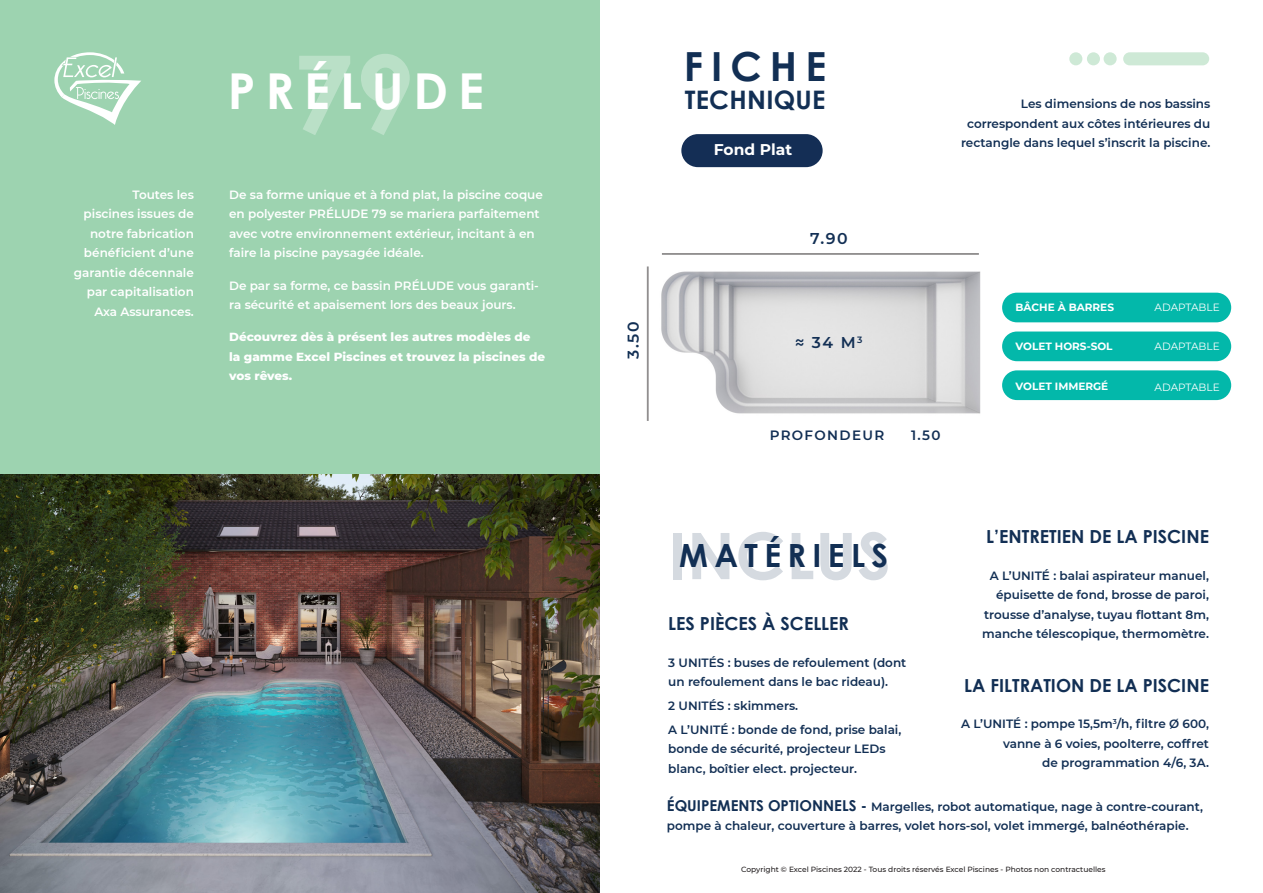
<style>
.page{position:relative;width:1263px;height:893px;background:#fff}
.page>*{position:absolute;margin:0;border:0;box-sizing:border-box;transform-origin:0 0}
.t1{font:700 108px "Century Gothic";color:#fff}
.t2{font:700 64.35px "Century Gothic";letter-spacing:.01em;color:#122f54}
.t3{font:700 49.5px "Century Gothic";letter-spacing:.2em;color:#fff}
.t4{font:700 40.2px "Century Gothic";letter-spacing:.2em;color:#122f54}
.t5{font:700 31.95px "Century Gothic";letter-spacing:.2em;color:#122f54}
.t6{font:700 25.5px "Century Gothic";letter-spacing:.01em;color:#122f54}
.t7{font:700 18px "Century Gothic";color:#122f54}
.Corps_de_texte{font:600 15.6px "Montserrat";color:#122f54}
.t8{font:700 15.6px "Montserrat";color:#fff}
.Corps_de_texte-2{font:600 13.5px "Montserrat";letter-spacing:.1em;color:#122f54}
.t9{font:600 12px/19.5px "Montserrat";color:#122f54;text-align:right}
.t10{font:600 12px/19.5px "Montserrat";color:#fff}
.t11{font:800 12px/19.5px "Montserrat";color:#fff}
.t12{font:700 10.5px "Montserrat";color:#fff}
.t13{font:10.5px "Montserrat";color:#fff}
.t14{font:500 7.5px "Montserrat";color:#231f20}
.s1{font-family:"Century Gothic";font-weight:700;font-size:15px}
</style>
<div class="page">
<img style="left:646px;top:267px;width:335px;height:154px">
<div style="left:0;top:0;width:599px;height:891px;background:#9dd3b0"></div>
<img style="left:0;top:475px;width:599px;height:418px">
<div style="left:681px;top:134px;width:142px;height:33px;background:#142e55;border-radius:17px"></div>
<svg style="left:54px;top:52px;width:87px;height:73px"></svg>
<hr style="left:662px;top:253px;width:317px;height:2px;background:#231f20">
<hr style="left:647px;top:266px;width:2px;height:155px;background:#231f20">
<div style="left:1123px;top:52px;width:86px;height:13px;background:#cee9d6;border-radius:7px"></div>
<svg style="left:1103px;top:52px;width:14px;height:13px"></svg>
<div style="left:1087px;top:52px;width:13px;height:13px;background:#cee9d6;border-radius:50%"></div>
<svg style="left:1069px;top:52px;width:13px;height:13px"></svg>
<div style="left:1002px;top:370px;width:229px;height:30px;background:#03b8aa;border-radius:15px"></div>
<div style="left:1002px;top:331px;width:229px;height:30px;background:#03b8aa;border-radius:15px"></div>
<div style="left:1002px;top:293px;width:229px;height:29px;background:#03b8aa;border-radius:15px"></div>
<p class="t10" style="left:74px;top:184px;width:122px;text-align:right">Toutes les<br>piscines issues de notre fabrication bénéficient d’une garantie décennale par capitalisation<br>Axa Assurances.</p>
<h1 class="t1" style="left:293px;top:26px;width:124px">79</h1>
<p class="t3" style="left:228px;top:60px;width:258px">PRÉLUDE</p>
<p class="t10" style="left:229px;top:184px;width:315px">De sa forme unique et à fond plat, la piscine coque en polyester PRÉLUDE 79 se mariera parfaitement avec votre environnement extérieur, incitant à en faire la piscine paysagée idéale.</p>
<p class="t10" style="left:229px;top:275px;width:311px">De par sa forme, ce bassin PRÉLUDE vous garanti&shy;ra sécurité et apaisement lors des beaux jours.</p>
<p class="t11" style="left:229px;top:327px;width:318px">Découvrez dès à présent les autres modèles de<br>la gamme Excel Piscines et trouvez la piscines de vos rêves.</p>
<p class="Corps_de_texte" style="left:622px;top:359px;width:39px;rotate:-90deg">3.50</p>
<p class="t4" style="left:684px;top:41px;width:144px">FICHE</p>
<p class="t6" style="left:685px;top:84px;width:142px">TECHNIQUE</p>
<p class="t8" style="left:714px;top:139px;width:80px">Fond Plat</p>
<p class="t9" style="left:961px;top:94px;width:251px">Les dimensions de nos bassins correspondent aux côtes intérieures du rectangle dans lequel s’inscrit la piscine.</p>
<p class="Corps_de_texte" style="left:810px;top:228px;width:39px">7.90</p>
<p class="Corps_de_texte" style="left:795px;top:331px;width:69px">≈ 34 M<sup>3</sup></p>
<p class="Corps_de_texte-2" style="left:770px;top:425px;width:116px">PROFONDEUR</p>
<p class="Corps_de_texte-2" style="left:911px;top:425px;width:31px">1.50</p>
<p class="t12" style="left:1015px;top:300px;width:100px">BÂCHE À BARRES</p>
<p class="t13" style="left:1154px;top:300px;width:67px">ADAPTABLE</p>
<p class="t12" style="left:1015px;top:339px;width:99px">VOLET HORS-SOL</p>
<p class="t13" style="left:1154px;top:339px;width:67px">ADAPTABLE</p>
<p class="t12" style="left:1015px;top:379px;width:94px">VOLET IMMERGÉ</p>
<p class="t13" style="left:1154px;top:380px;width:67px">ADAPTABLE</p>
<h2 class="t2" style="left:668px;top:515px;width:224px">INCLUS</h2>
<p class="t5" style="left:679px;top:536px;width:211px">MATÉRIELS</p>
<p class="t7" style="left:668px;top:612px;width:182px">LES PIÈCES À SCELLER</p>
<p class="t9" style="left:668px;top:652px;width:240px;text-align:left">3 UNITÉS : buses de refoulement (dont un refoulement dans le bac rideau).</p>
<p class="t9" style="left:668px;top:695px;width:131px">2 UNITÉS : skimmers.</p>
<p class="t9" style="left:668px;top:719px;width:235px;text-align:left">A L’UNITÉ : bonde de fond, prise balai, bonde de sécurité, projecteur LEDs blanc, boîtier elect. projecteur.</p>
<p class="t7" style="left:986px;top:525px;width:224px">L’ENTRETIEN DE LA PISCINE</p>
<p class="t9" style="left:982px;top:565px;width:228px">A L’UNITÉ : balai aspirateur manuel, épuisette de fond, brosse de paroi, trousse d’analyse, tuyau flottant 8m, manche télescopique, thermomètre.</p>
<p class="t7" style="left:964px;top:674px;width:246px">LA FILTRATION DE LA PISCINE</p>
<p class="t9" style="left:961px;top:714px;width:249px">A L’UNITÉ : pompe 15,5m<sup>3</sup>/h, filtre Ø 600, vanne à 6 voies, poolterre, coffret<br>de programmation 4/6, 3A.</p>
<p class="t9" style="left:667px;top:796px;width:538px;text-align:left"><span class="s1">ÉQUIPEMENTS OPTIONNELS -</span> Margelles, robot automatique, nage à contre-courant, pompe à chaleur, couverture à barres, volet hors-sol, volet immergé, balnéothérapie.</p>
<p class="t14" style="left:741px;top:864px;width:366px">Copyright © Excel Piscines 2022 - Tous droits réservés Excel Piscines - Photos non contractuelles</p>
</div>
